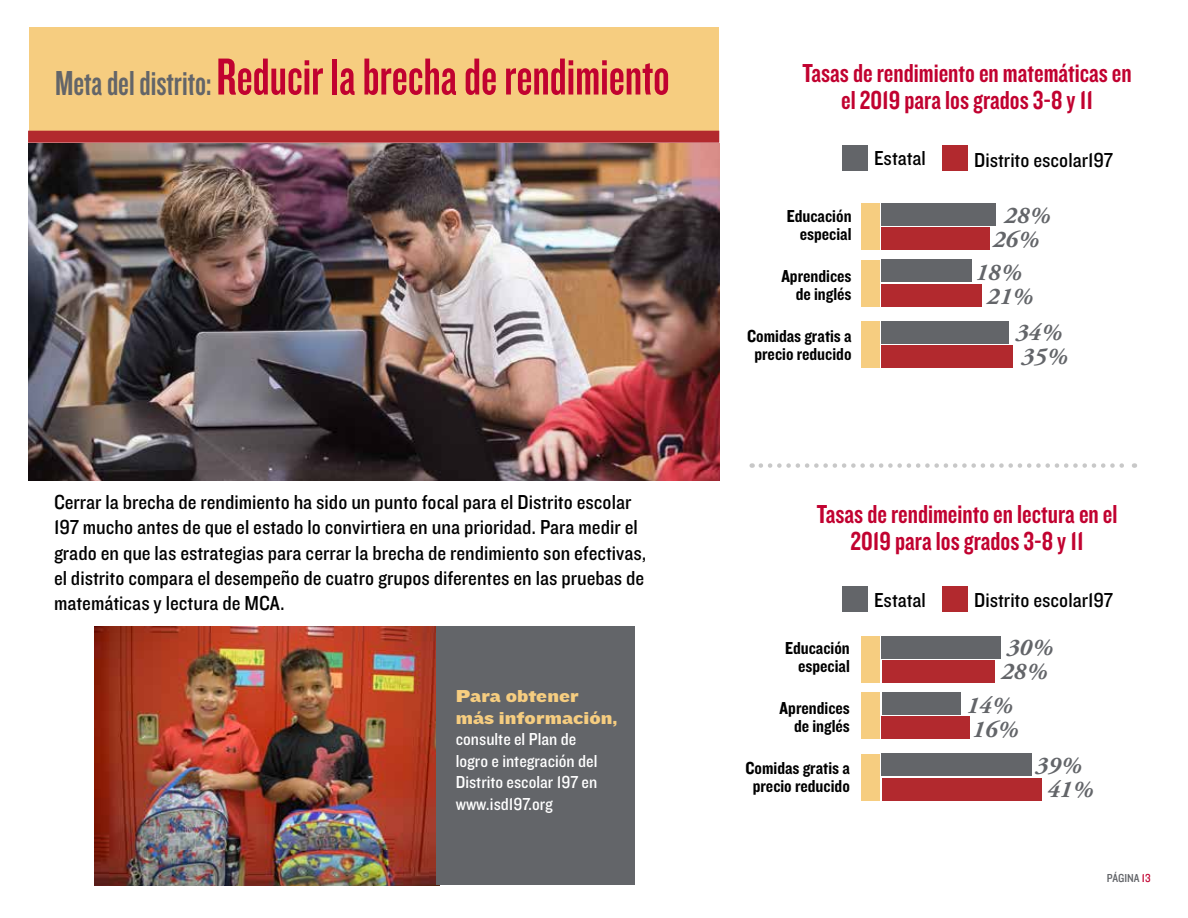
<style>
.page{position:relative;width:1188px;height:918px;background:#fff}
.page>*{position:absolute;margin:0;border:0;box-sizing:border-box;transform-origin:0 0}
.t1{font:54px "Knockout HTF48 Featherweight";color:#c10230}
.t2{font:27px/27px "Knockout HTF49 Liteweight";color:#c10230;text-align:center}
.t3{font:italic 700 24px/24px "Adobe Garamond Pro";color:#636569;text-align:center}
.t4{font:21px/25.2px "Knockout HTF30 Junior Welterwt";color:#000}
.t5{font:18px/18px "Knockout HTF50 Welterweight";color:#000;text-align:right}
.t6{font:18px/21.6px "Knockout HTF30 Junior Welterwt";color:#fff}
.t7{font:18px/21.6px "Knockout HTF73 Full Heviweight";color:#f6cd80}
.t8{font:12px "Knockout HTF30 Junior Welterwt";color:#636569}
.s1{font-size:36px;color:#636569}
.s2{color:#c10230}
</style>
<div class="page">
<img style="left:28px;top:144px;width:691px;height:337px">
<svg style="left:761px;top:463px;width:374px;height:5px"></svg>
<div style="left:29px;top:27px;width:690px;height:108px;background:#f6cd80"></div>
<div style="left:28px;top:131px;width:691px;height:12px;background:#b2292e"></div>
<div style="left:842px;top:145px;width:26px;height:26px;background:#636569"></div>
<div style="left:842px;top:586px;width:26px;height:26px;background:#636569"></div>
<div style="left:942px;top:145px;width:26px;height:26px;background:#b2292e"></div>
<div style="left:942px;top:586px;width:26px;height:26px;background:#b2292e"></div>
<img style="left:94px;top:626px;width:345px;height:260px">
<div style="left:436px;top:626px;width:199px;height:259px;background:#636569"></div>
<div style="left:881px;top:260px;width:91px;height:22px;background:#636569"></div>
<div style="left:881px;top:204px;width:115px;height:22px;background:#636569"></div>
<div style="left:881px;top:321px;width:128px;height:22px;background:#636569"></div>
<div style="left:881px;top:284px;width:101px;height:22px;background:#b2292e"></div>
<div style="left:881px;top:228px;width:108px;height:22px;background:#b2292e"></div>
<div style="left:881px;top:345px;width:132px;height:23px;background:#b2292e"></div>
<div style="left:861px;top:260px;width:18px;height:46px;background:#f6cd80"></div>
<div style="left:861px;top:204px;width:18px;height:46px;background:#f6cd80"></div>
<div style="left:861px;top:321px;width:18px;height:47px;background:#f6cd80"></div>
<div style="left:882px;top:693px;width:79px;height:22px;background:#636569"></div>
<div style="left:882px;top:636px;width:119px;height:23px;background:#636569"></div>
<div style="left:882px;top:754px;width:150px;height:22px;background:#636569"></div>
<div style="left:882px;top:717px;width:88px;height:22px;background:#b2292e"></div>
<div style="left:882px;top:661px;width:113px;height:22px;background:#b2292e"></div>
<div style="left:882px;top:778px;width:160px;height:22px;background:#b2292e"></div>
<div style="left:862px;top:693px;width:18px;height:46px;background:#f6cd80"></div>
<div style="left:862px;top:636px;width:18px;height:47px;background:#f6cd80"></div>
<div style="left:862px;top:754px;width:18px;height:46px;background:#f6cd80"></div>
<h1 class="t1" style="left:55px;top:50px;width:616px"><span class="s1">Meta del distrito:</span> Reducir la brecha de rendimiento</h1>
<p class="t4" style="left:54px;top:490px;width:594px">Cerrar la brecha de rendimiento ha sido un punto focal para el Distrito escolar 197 mucho antes de que el estado lo convirtiera en una prioridad. Para medir el grado en que las estrategias para cerrar la brecha de rendimiento son efectivas, el distrito compara el desempeño de cuatro grupos diferentes en las pruebas de matemáticas y lectura de MCA.</p>
<p class="t7" style="left:456px;top:685px;width:163px">Para obtener más información,</p>
<p class="t6" style="left:456px;top:729px;width:143px">consulte el Plan de logro e integración del<br>Distrito escolar 197 en www.isd197.org</p>
<p class="t2" style="left:802px;top:60px;width:331px">Tasas de rendimiento en matemáticas en el 2019 para los grados 3-8 y 11</p>
<p class="t5" style="left:787px;top:208px;width:66px">Educación especial</p>
<p class="t5" style="left:781px;top:268px;width:72px">Aprendices de inglés</p>
<p class="t5" style="left:747px;top:328px;width:106px;text-align:center">Comidas gratis a precio reducido</p>
<p class="t4" style="left:874px;top:146px;width:53px">Estatal</p>
<p class="t4" style="left:974px;top:148px;width:140px">Distrito escolar197</p>
<p class="t3" style="left:993px;top:204px;width:59px">28%<br>26%</p>
<p class="t3" style="left:975px;top:261px;width:59px">18%<br>21%</p>
<p class="t3" style="left:1016px;top:321px;width:53px;text-align:left">34%<br>35%</p>
<p class="t2" style="left:817px;top:501px;width:302px">Tasas de rendimeinto en lectura en el<br>2019 para los grados 3-8 y 11</p>
<p class="t5" style="left:785px;top:639px;width:66px">Educación especial</p>
<p class="t5" style="left:780px;top:699px;width:72px">Aprendices de inglés</p>
<p class="t5" style="left:746px;top:759px;width:106px;text-align:center">Comidas gratis a precio reducido</p>
<p class="t4" style="left:874px;top:588px;width:53px">Estatal</p>
<p class="t4" style="left:974px;top:588px;width:140px">Distrito escolar197</p>
<p class="t3" style="left:1001px;top:636px;width:53px;text-align:left">30%<br>28%</p>
<p class="t3" style="left:966px;top:694px;width:53px;text-align:left">14%<br>16%</p>
<p class="t3" style="left:1036px;top:754px;width:59px">39%<br>41%</p>
<p class="t8" style="left:1107px;top:872px;width:45px">PÁGINA <span class="s2">13</span></p>
</div>
